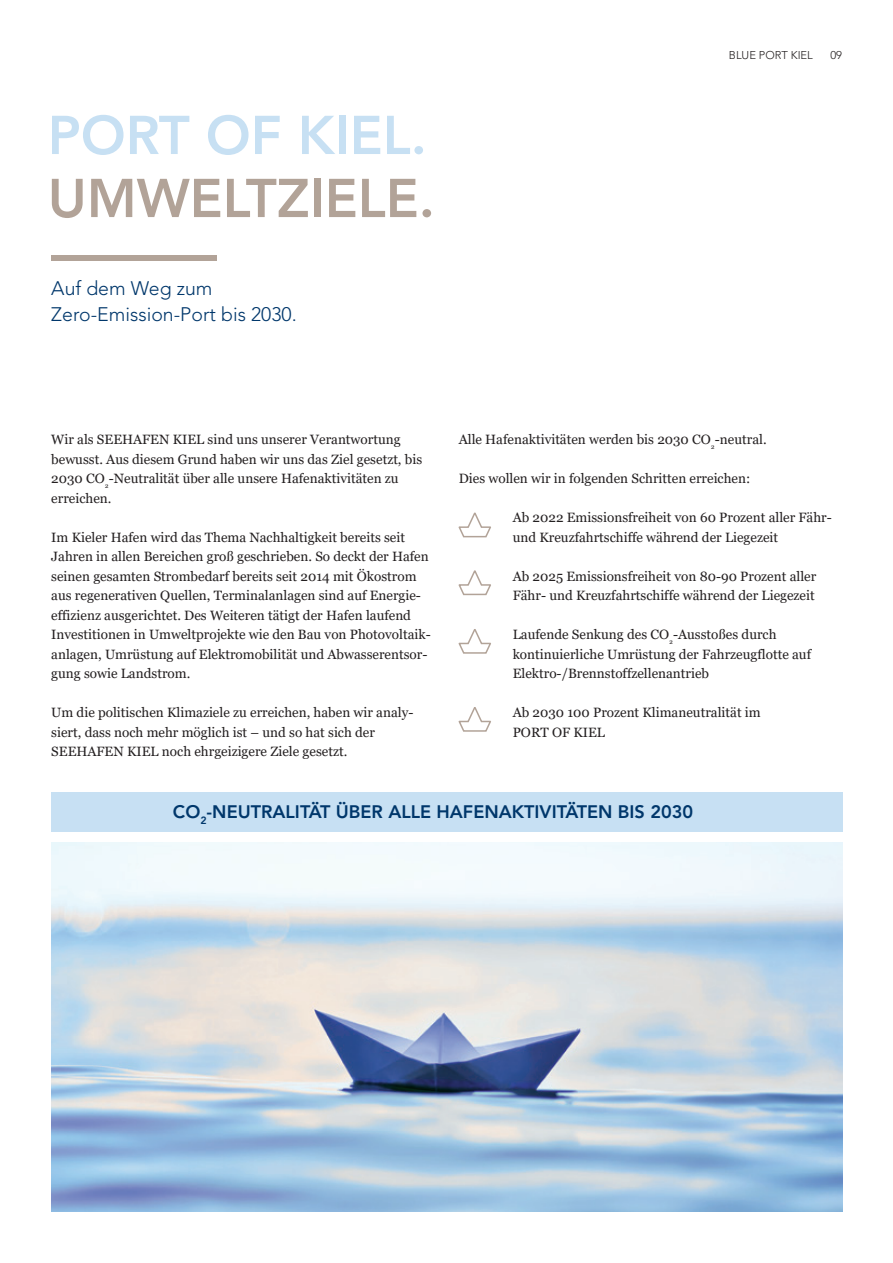
<style>
.page{position:relative;width:893px;height:1263px;background:#fff}
.page>*{position:absolute;margin:0;border:0;box-sizing:border-box;transform-origin:0 0}
.t1{font:800 54px "Avenir LT Std";color:#b2a398}
.t2{font:800 54px "Avenir LT Std";color:#c7e0f3}
.t3{font:300 19.5px/25.5px "Avenir LT Std";color:#00376b}
.t4{font:800 18px "Avenir LT Std";color:#00376b}
.t5{font:13.5px/19.5px "Georgia";color:#231f20}
.t6{font:300 11.25px "Avenir LT Std";color:#231f20}
</style>
<div class="page">
<svg style="left:458px;top:512px;width:33px;height:26px"></svg>
<svg style="left:458px;top:570px;width:33px;height:26px"></svg>
<svg style="left:458px;top:707px;width:33px;height:25px"></svg>
<svg style="left:458px;top:629px;width:33px;height:25px"></svg>
<div style="left:51px;top:255px;width:166px;height:6px;background:#b2a398"></div>
<img style="left:51px;top:842px;width:791px;height:369px">
<div style="left:51px;top:792px;width:791px;height:40px;background:#c7e0f3"></div>
<h1 class="t2" style="left:48px;top:103px;width:380px">PORT OF KIEL.</h1>
<h1 class="t1" style="left:48px;top:166px;width:389px">UMWELTZIELE.</h1>
<h2 class="t3" style="left:51px;top:276px;width:247px">Auf dem Weg zum<br>Zero-Emission-Port bis 2030.</h2>
<p class="t6" style="left:729px;top:48px;width:85px">BLUE PORT KIEL</p>
<p class="t6" style="left:830px;top:48px;width:13px">09</p>
<p class="t5" style="left:51px;top:430px;width:372px">Wir als SEEHAFEN KIEL sind uns unserer Verantwortung bewusst. Aus diesem Grund haben wir uns das Ziel gesetzt, bis 2030 CO<sub>₂</sub>-Neutralität über alle unsere Hafenaktivitäten zu erreichen.</p>
<p class="t5" style="left:51px;top:527px;width:381px">Im Kieler Hafen wird das Thema Nachhaltigkeit bereits seit Jahren in allen Bereichen groß geschrieben. So deckt der Hafen seinen gesamten Strombedarf bereits seit 2014 mit Ökostrom aus regenerativen Quellen, Terminalanlagen sind auf Energie&shy;effizienz ausgerichtet. Des Weiteren tätigt der Hafen laufend Investitionen in Umweltprojekte wie den Bau von Photovoltaik&shy;anlagen, Umrüstung auf Elektromobilität und Abwasserentsor&shy;gung sowie Landstrom.</p>
<p class="t5" style="left:51px;top:703px;width:364px">Um die politischen Klimaziele zu erreichen, haben wir analy&shy;siert, dass noch mehr möglich ist – und so hat sich der<br>SEEHAFEN KIEL noch ehrgeizigere Ziele gesetzt.</p>
<p class="t5" style="left:459px;top:430px;width:309px">Alle Hafenaktivitäten werden bis 2030 CO<sub>₂</sub>-neutral.</p>
<p class="t5" style="left:459px;top:469px;width:293px">Dies wollen wir in folgenden Schritten erreichen:</p>
<p class="t5" style="left:513px;top:508px;width:321px">Ab 2022 Emissionsfreiheit von 60 Prozent aller Fähr&shy;und Kreuzfahrtschiffe während der Liegezeit</p>
<p class="t5" style="left:513px;top:567px;width:305px">Ab 2025 Emissionsfreiheit von 80-90 Prozent aller<br>Fähr- und Kreuzfahrtschiffe während der Liegezeit</p>
<p class="t5" style="left:513px;top:625px;width:300px">Laufende Senkung des CO<sub>₂</sub>-Ausstoßes durch kontinuierliche Umrüstung der Fahrzeugflotte auf<br>Elektro-/Brennstoffzellenantrieb</p>
<p class="t5" style="left:513px;top:703px;width:249px">Ab 2030 100 Prozent Klimaneutralität im<br>PORT OF KIEL</p>
<h3 class="t4" style="left:173px;top:801px;width:522px">CO<sub>2</sub>-NEUTRALITÄT ÜBER ALLE HAFENAKTIVITÄTEN BIS 2030</h3>
</div>
